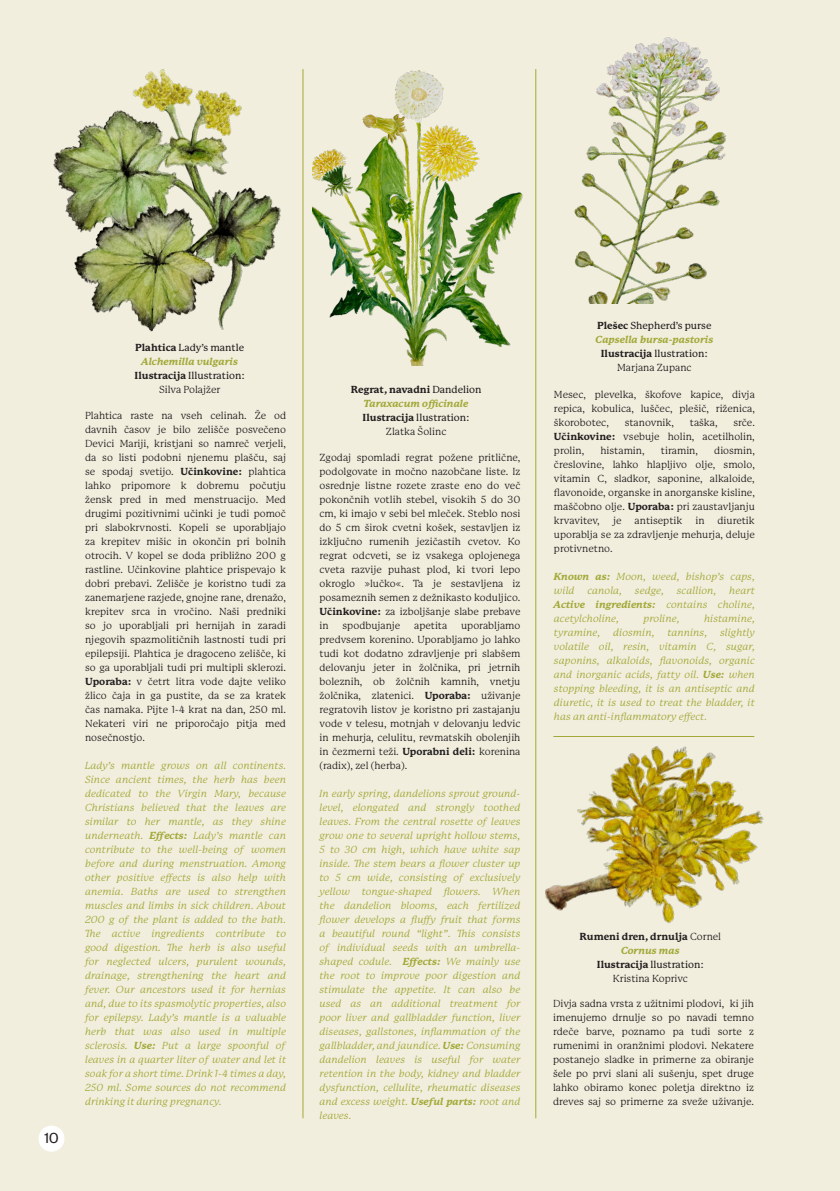
<style>
.page{position:relative;width:840px;height:1191px;background:#fff}
.page>*{position:absolute;margin:0;border:0;box-sizing:border-box;transform-origin:0 0}
.t1{font:16px "Founders Grotesk";color:#231f20}
.t2{font:10px/14px "P22 Mackinac Pro";color:#231f20;text-align:justify}
.t3{font:italic 10px/14px "P22 Mackinac Pro";color:#a2a938;text-align:justify}
.t4{font:500 10px "P Mackinac Pro";color:#231f20}
.t5{font:italic 800 10px "P22 Mackinac Pro";color:#a2a938}
.t6{font:800 10px "P22 Mackinac Pro";color:#231f20}
.s1{font-family:"P22 Mackinac Pro";font-weight:800}
.s2{font-family:"P Mackinac Pro";font-weight:500}
.s3{font-weight:800}
.s4{font-weight:400}
</style>
<div class="page">
<div style="left:0;top:0;width:839px;height:1191px;background:#f1eede"></div>
<div style="left:38px;top:1125px;width:26px;height:26px;background:#fff;border-radius:50%"></div>
<img style="left:53px;top:69px;width:228px;height:263px">
<img style="left:313px;top:70px;width:210px;height:295px">
<img style="left:574px;top:37px;width:152px;height:266px">
<img style="left:536px;top:720px;width:228px;height:231px">
<hr style="left:302px;top:69px;width:1px;height:1049px;background:#a2a938">
<hr style="left:535px;top:69px;width:1px;height:1049px;background:#a2a938">
<hr style="left:553px;top:736px;width:200px;height:1px;background:#a2a938">
<p class="t1" style="left:44px;top:1128px;width:16px">10</p>
<p class="t4" style="left:135px;top:341px;width:110px"><span class="s1">Plahtica</span> Lady’s mantle</p>
<p class="t5" style="left:141px;top:355px;width:98px">Alchemilla vulgaris</p>
<p class="t4" style="left:134px;top:369px;width:112px"><span class="s1">Ilustracija</span> Illustration:</p>
<p class="t2" style="left:159px;top:382px;width:63px">Silva Polajžer</p>
<p class="t6" style="left:351px;top:384px;width:132px">Regrat, navadni <span class="s2">Dandelion</span></p>
<p class="t5" style="left:363px;top:398px;width:106px">Taraxacum officinale</p>
<p class="t4" style="left:362px;top:412px;width:109px"><span class="s1">Ilustracija</span> llustration:</p>
<p class="t2" style="left:385px;top:424px;width:62px">Zlatka Šolinc</p>
<p class="t2" style="left:85px;top:408px;width:202px">Plahtica raste na vseh celinah. Že od davnih časov je bilo zelišče posvečeno Devici Mariji, kristjani so namreč verjeli, da so listi podobni njenemu plašču, saj se spodaj svetijo. <span class="s3">Učinkovine:</span> plahtica lahko pripomore k dobremu počutju žensk pred in med menstruacijo. Med drugimi pozitivnimi učinki je tudi pomoč pri slabokrvnosti. Kopeli se uporabljajo za krepitev mišic in okončin pri bolnih otrocih. V kopel se doda približno 200 g rastline. Učinkovine plahtice prispevajo k dobri prebavi. Zelišče je koristno tudi za zanemarjene razjede, gnojne rane, drenažo, krepitev srca in vročino. Naši predniki so jo uporabljali pri hernijah in zaradi njegovih spazmolitičnih lastnosti tudi pri epilepsiji. Plahtica je dragoceno zelišče, ki so ga uporabljali tudi pri multipli sklerozi.<br><span class="s3">Uporaba:</span> v četrt litra vode dajte veliko žlico čaja in ga pustite, da se za kratek čas namaka. Pijte 1-4 krat na dan, 250 ml.<br>Nekateri viri ne priporočajo pitja med nosečnostjo.</p>
<p class="t3" style="left:85px;top:758px;width:202px">Lady’s mantle grows on all continents.<br>Since ancient times, the herb has been dedicated to the Virgin Mary, because Christians believed that the leaves are similar to her mantle, as they shine underneath. <span class="s3">Effects:</span> Lady’s mantle can contribute to the well-being of women before and during menstruation. Among other positive effects is also help with anemia. Baths are used to strengthen muscles and limbs in sick children. About 200 g of the plant is added to the bath.<br>The active ingredients contribute to good digestion. The herb is also useful for neglected ulcers, purulent wounds, drainage, strengthening the heart and fever. Our ancestors used it for hernias and, due to its spasmolytic properties, also for epilepsy. Lady’s mantle is a valuable herb that was also used in multiple sclerosis. <span class="s3">Use:</span> Put a large spoonful of leaves in a quarter liter of water and let it soak for a short time. Drink 1-4 times a day, 250 ml. Some sources do not recommend drinking it during pregnancy.</p>
<p class="t2" style="left:319px;top:450px;width:202px">Zgodaj spomladi regrat požene pritlične, podolgovate in močno nazobčane liste. Iz osrednje listne rozete zraste eno do več pokončnih votlih stebel, visokih 5 do 30 cm, ki imajo v sebi bel mleček. Steblo nosi do 5 cm širok cvetni košek, sestavljen iz izključno rumenih jezičastih cvetov. Ko regrat odcveti, se iz vsakega oplojenega cveta razvije puhast plod, ki tvori lepo okroglo »lučko«. Ta je sestavljena iz posameznih semen z dežnikasto koduljico.<br><span class="s3">Učinkovine:</span> za izboljšanje slabe prebave in</p>
<p class="t2" style="left:319px;top:618px;width:202px;text-indent:141px">uporabljamo predvsem korenino. Uporabljamo jo lahko tudi kot dodatno zdravljenje pri slabšem delovanju jeter in žolčnika, pri jetrnih boleznih, ob žolčnih kamnih, vnetju žolčnika, zlatenici. <span class="s3">Uporaba:</span> uživanje regratovih listov je koristno pri zastajanju vode v telesu, motnjah v delovanju ledvic in mehurja, celulitu, revmatskih obolenjih in čezmerni teži. <span class="s3">Uporabni deli:</span> korenina (radix), zel (herba).</p>
<p class="t3" style="left:319px;top:786px;width:202px">In early spring, dandelions sprout ground&shy;level, elongated and strongly toothed leaves. From the central rosette of leaves grow one to several upright hollow stems, 5 to 30 cm high, which have white sap inside. The stem bears a flower cluster up to 5 cm wide, consisting of exclusively yellow tongue-shaped flowers. When the dandelion blooms, each fertilized flower develops a fluffy fruit that forms a beautiful round “light”. This consists of individual seeds with an umbrella&shy;shaped codule. <span class="s3">Effects:</span> We mainly use the root to improve poor digestion and stimulate the appetite. It can also be used as an additional treatment for poor liver and gallbladder function, liver diseases, gallstones, inflammation of the gallbladder, and jaundice. <span class="s3">Use:</span> Consuming dandelion leaves is useful for water retention in the body, kidney and bladder dysfunction, cellulite, rheumatic diseases and excess weight. <span class="s3">Useful parts:</span> root and leaves.</p>
<p class="t2" style="left:342px;top:618px;width:59px">spodbujanje</p>
<p class="t2" style="left:414px;top:618px;width:35px">apetita</p>
<p class="t4" style="left:597px;top:320px;width:116px"><span class="s1">Plešec</span> Shepherd’s purse</p>
<p class="t5" style="left:595px;top:333px;width:119px">Capsella bursa-pastoris</p>
<p class="t4" style="left:600px;top:348px;width:109px"><span class="s1">Ilustracija</span> llustration:</p>
<p class="t2" style="left:616px;top:360px;width:76px">Marjana Zupanc</p>
<p class="t2" style="left:553px;top:387px;width:202px">Mesec, plevelka, škofove kapice, divja repica, kobulica, luščec, plešič, riženica, škorobotec,</p>
<p class="t2" style="left:624px;top:415px;width:51px">stanovnik,</p>
<p class="t2" style="left:689px;top:415px;width:29px">taška,</p>
<p class="t2" style="left:553px;top:415px;width:202px;text-indent:179px">srče.<br><span class="s3">Učinkovine:</span> vsebuje holin, acetilholin, prolin,</p>
<p class="t2" style="left:553px;top:443px;width:202px;text-indent:160px">diosmin, čreslovine, lahko hlapljivo olje, smolo, vitamin C, sladkor, saponine, alkaloide, flavonoide, organske in anorganske kisline, maščobno olje. <span class="s3">Uporaba:</span> pri zaustavljanju krvavitev,</p>
<p class="t2" style="left:600px;top:443px;width:46px">histamin,</p>
<p class="t2" style="left:660px;top:443px;width:39px">tiramin,</p>
<p class="t2" style="left:553px;top:513px;width:202px;text-indent:163px">diuretik uporablja se za zdravljenje mehurja, deluje protivnetno.</p>
<p class="t3" style="left:553px;top:569px;width:202px"><span class="s3">Known as:</span> Moon, weed, bishop’s caps, wild</p>
<p class="t2" style="left:613px;top:513px;width:10px">je</p>
<p class="t2" style="left:634px;top:513px;width:49px">antiseptik</p>
<p class="t2" style="left:695px;top:513px;width:11px">in</p>
<p class="t3" style="left:553px;top:583px;width:202px;text-indent:175px">heart <span class="s3">Active ingredients:</span> contains choline, acetylcholine,</p>
<p class="t3" style="left:587px;top:583px;width:36px">canola,</p>
<p class="t3" style="left:634px;top:583px;width:30px">sedge,</p>
<p class="t3" style="left:676px;top:583px;width:41px">scallion,</p>
<p class="t3" style="left:643px;top:611px;width:37px">proline,</p>
<p class="t3" style="left:703px;top:611px;width:52px">histamine,</p>
<p class="t3" style="left:553px;top:625px;width:202px;text-indent:166px">slightly volatile oil, resin, vitamin C, sugar, saponins, alkaloids, flavonoids, organic and inorganic acids, fatty oil. <span class="s3">Use:</span> when stopping bleeding, it is an antiseptic and diuretic, it is used to treat the bladder, it has an anti-inflammatory effect.</p>
<p class="t3" style="left:553px;top:625px;width:48px">tyramine,</p>
<p class="t3" style="left:613px;top:625px;width:43px">diosmin,</p>
<p class="t3" style="left:667px;top:625px;width:41px">tannins,</p>
<p class="t6" style="left:579px;top:930px;width:143px">Rumeni dren, drnulja <span class="s4">Cornel</span></p>
<p class="t5" style="left:620px;top:944px;width:60px">Cornus mas</p>
<p class="t4" style="left:596px;top:958px;width:108px"><span class="s1">Ilustracija</span> llustration:</p>
<p class="t2" style="left:612px;top:971px;width:77px">Kristina Koprivc</p>
<p class="t2" style="left:552px;top:997px;width:202px">Divja sadna vrsta z užitnimi plodovi, ki jih imenujemo drnulje so po navadi temno rdeče barve, poznamo pa tudi sorte z rumenimi in oranžnimi plodovi. Nekatere postanejo sladke in primerne za obiranje šele po prvi slani ali sušenju, spet druge lahko obiramo konec poletja direktno iz dreves saj so primerne za sveže uživanje.</p>
</div>
